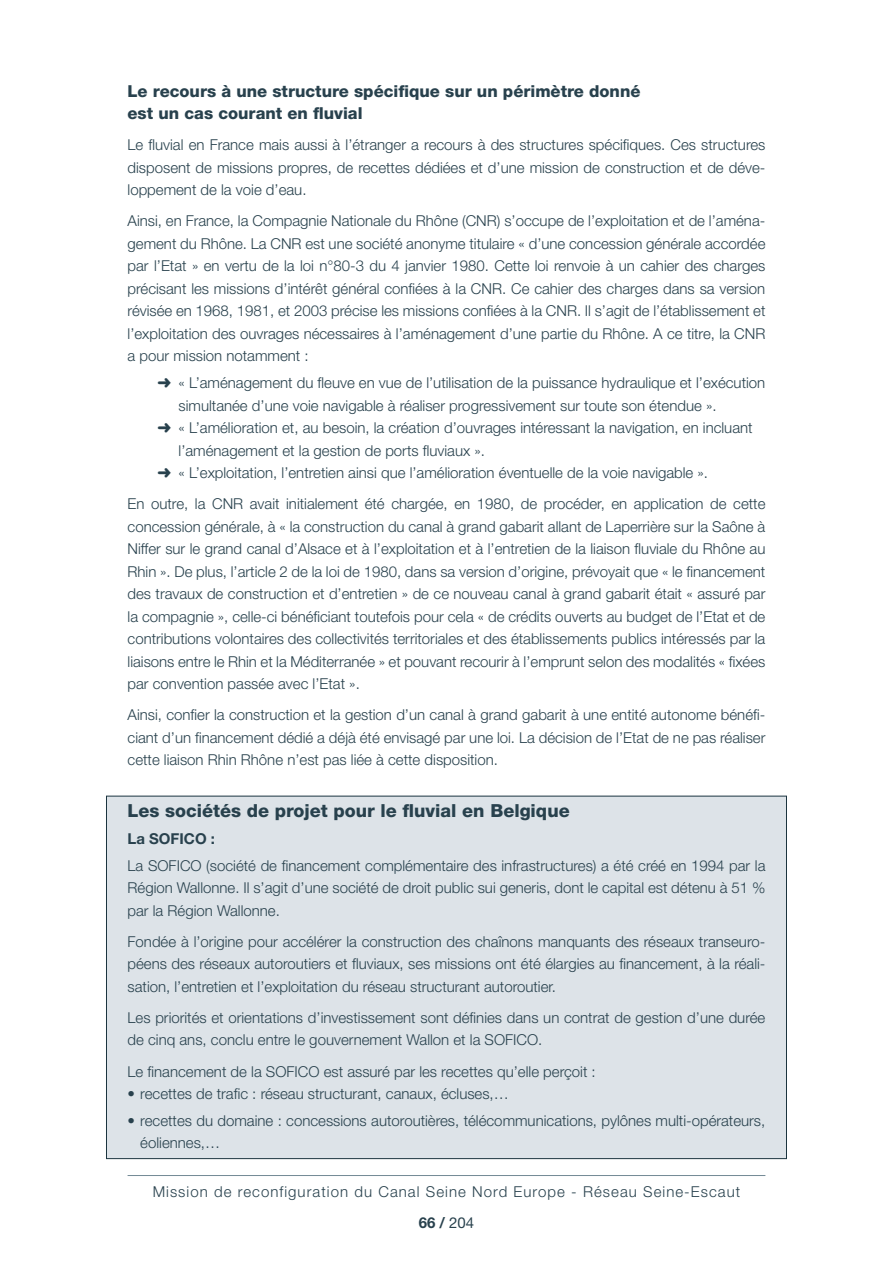
<style>
.page{position:relative;width:893px;height:1263px;background:#fff}
.page>*{position:absolute;margin:0;border:0;box-sizing:border-box;transform-origin:0 0}
.t1{font:800 18px "Helvetica Neue LT Std";color:#28414d}
.titre_port_heavy{font:800 16.5px/22.5px "Helvetica Neue LT Std";color:#28414d}
.t2{font:300 15px/22.5px "Helvetica Neue LT Std";color:#28414d;text-align:justify}
.t3{font:300 15px/31px "Helvetica Neue LT Std";letter-spacing:.07em;color:#28414d;text-align:center}
.t4{font:700 15px "Helvetica Neue LT Std";color:#28414d}
.s1{font-weight:700}
.s2{font-weight:400}
</style>
<div class="page">
<hr style="left:128px;top:1175px;width:637px;height:1px;background:#738a95">
<div style="left:106px;top:796px;width:681px;height:363px;background:#dde3e8;border:1px solid #1b343f"></div>
<p class="titre_port_heavy" style="left:128px;top:80px;width:514px">Le recours à une structure spécifique sur un périmètre donné est un cas courant en fluvial</p>
<p class="t2" style="left:128px;top:133px;width:639px">Le fluvial en France mais aussi à l’étranger a recours à des structures spécifiques. Ces structures disposent de missions propres, de recettes dédiées et d’une mission de construction et de déve&shy;loppement de la voie d’eau.</p>
<p class="t2" style="left:128px;top:209px;width:639px">Ainsi, en France, la Compagnie Nationale du Rhône (CNR) s’occupe de l’exploitation et de l’aména&shy;gement du Rhône. La CNR est une société anonyme titulaire « d’une concession générale accordée par l’Etat » en vertu de la loi n°80-3 du 4 janvier 1980. Cette loi renvoie à un cahier des charges précisant les missions d’intérêt général confiées à la CNR. Ce cahier des charges dans sa version révisée en 1968, 1981, et 2003 précise les missions confiées à la CNR. Il s’agit de l’établissement et l’exploitation des ouvrages nécessaires à l’aménagement d’une partie du Rhône. A ce titre, la CNR a pour mission notamment :</p>
<p class="t2" style="left:179px;top:371px;width:588px;text-indent:-21px">➜ « L’aménagement du fleuve en vue de l’utilisation de la puissance hydraulique et l’exécution simultanée d’une voie navigable à réaliser progressivement sur toute son étendue ».</p>
<p class="t2" style="left:179px;top:416px;width:575px;text-indent:-21px">➜ « L’amélioration et, au besoin, la création d’ouvrages intéressant la navigation, en incluant l’aménagement et la gestion de ports fluviaux ».</p>
<p class="t2" style="left:157px;top:461px;width:552px">➜ « L’exploitation, l’entretien ainsi que l’amélioration éventuelle de la voie navigable ».</p>
<p class="t2" style="left:128px;top:492px;width:639px">En outre, la CNR avait initialement été chargée, en 1980, de procéder, en application de cette concession générale, à « la construction du canal à grand gabarit allant de Laperrière sur la Saône à Niffer sur le grand canal d’Alsace et à l’exploitation et à l’entretien de la liaison fluviale du Rhône au Rhin ». De plus, l’article 2 de la loi de 1980, dans sa version d’origine, prévoyait que « le financement des travaux de construction et d’entretien » de ce nouveau canal à grand gabarit était « assuré par la compagnie », celle-ci bénéficiant toutefois pour cela « de crédits ouverts au budget de l’Etat et de contributions volontaires des collectivités territoriales et des établissements publics intéressés par la liaisons entre le Rhin et la Méditerranée » et pouvant recourir à l’emprunt selon des modalités « fixées par convention passée avec l’Etat ».</p>
<p class="t2" style="left:128px;top:703px;width:639px">Ainsi, confier la construction et la gestion d’un canal à grand gabarit à une entité autonome bénéfi&shy;ciant d’un financement dédié a déjà été envisagé par une loi. La décision de l’Etat de ne pas réaliser cette liaison Rhin Rhône n’est pas liée à cette disposition.</p>
<p class="t1" style="left:128px;top:800px;width:444px">Les sociétés de projet pour le fluvial en Belgique</p>
<p class="t4" style="left:128px;top:829px;width:89px">La SOFICO :</p>
<p class="t2" style="left:128px;top:854px;width:639px">La SOFICO (société de financement complémentaire des infrastructures) a été créé en 1994 par la Région Wallonne. Il s’agit d’une société de droit public sui generis, dont le capital est détenu à 51 % par la Région Wallonne.</p>
<p class="t2" style="left:128px;top:930px;width:639px">Fondée à l’origine pour accélérer la construction des chaînons manquants des réseaux transeuro&shy;péens des réseaux autoroutiers et fluviaux, ses missions ont été élargies au financement, à la réali&shy;sation, l’entretien et l’exploitation du réseau structurant autoroutier.</p>
<p class="t2" style="left:128px;top:1006px;width:639px">Les priorités et orientations d’investissement sont définies dans un contrat de gestion d’une durée de cinq ans, conclu entre le gouvernement Wallon et la SOFICO.</p>
<p class="t2" style="left:128px;top:1059px;width:470px">Le financement de la SOFICO est assuré par les recettes qu’elle perçoit :</p>
<p class="t2" style="left:128px;top:1082px;width:383px">• recettes de trafic : réseau structurant, canaux, écluses,…</p>
<p class="t2" style="left:140px;top:1109px;width:626px;text-indent:-13px">• recettes du domaine : concessions autoroutières, télécommunications, pylônes multi-opérateurs, éoliennes,…</p>
<p class="t3" style="left:153px;top:1176px;width:589px">Mission de reconfiguration du Canal Seine Nord Europe - Réseau Seine-Escaut<br><span class="s1">66 /</span> <span class="s2">204</span></p>
</div>
